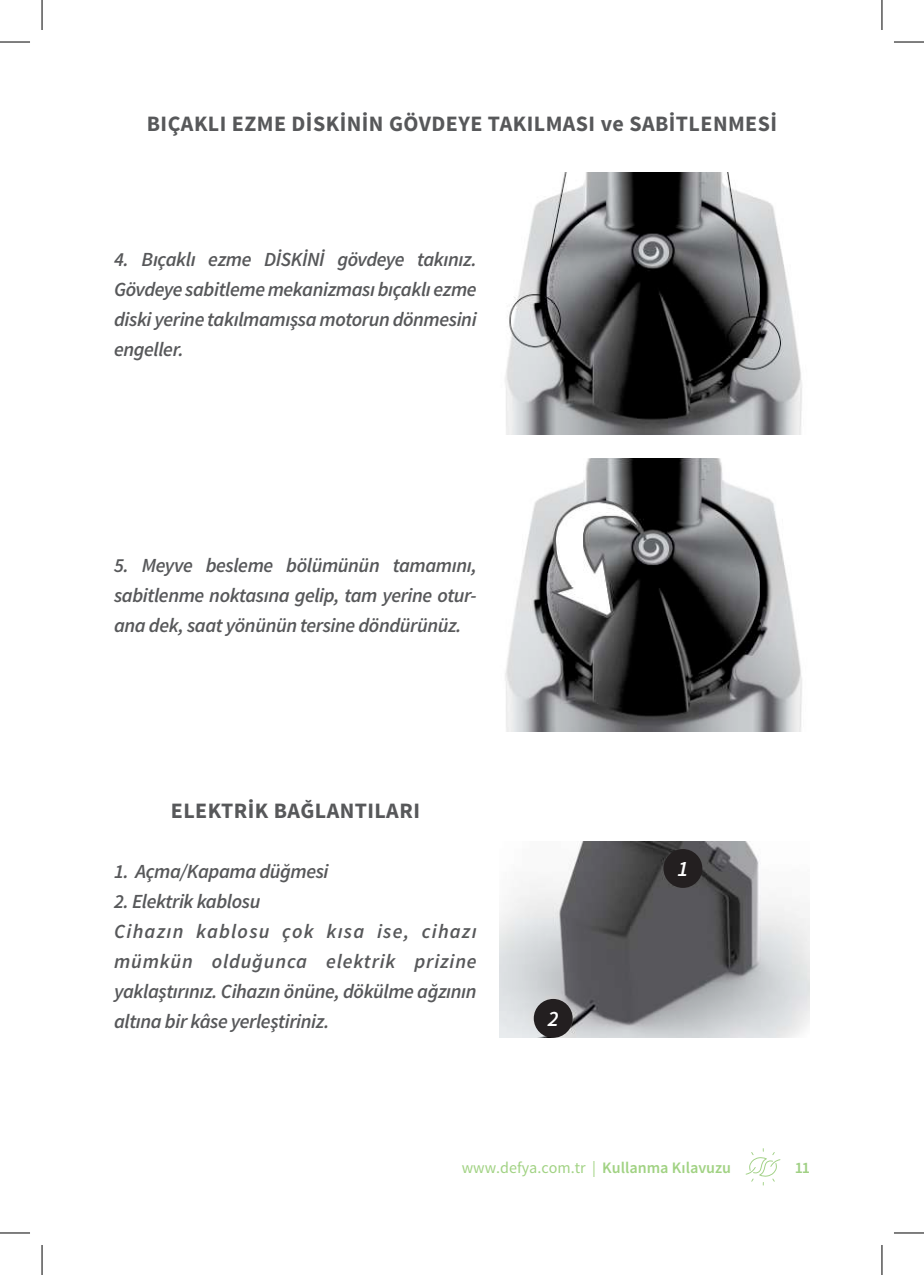
<style>
.page{position:relative;width:924px;height:1275px;background:#fff}
.page>*{position:absolute;margin:0;border:0;box-sizing:border-box;transform-origin:0 0}
.t1{font:700 22px "Source Sans Pro";letter-spacing:.02em;color:#57585a}
.t2{font:italic 600 22px "Source Sans Pro";color:#fff}
.t3{font:italic 600 20px/30px "Source Sans Pro";letter-spacing:-.02em;color:#57585a;text-align:justify}
.t4{font:16px "Source Sans Pro";color:#a1d283}
.t5{font:600 16px "Source Sans Pro";color:#a0d084}
.s1{font-weight:600}
</style>
<div class="page">
<svg style="left:745px;top:1148px;width:35px;height:37px"></svg>
<img style="left:505px;top:458px;width:297px;height:273px">
<img style="left:505px;top:173px;width:297px;height:261px">
<img style="left:499px;top:841px;width:310px;height:196px">
<div style="left:533px;top:999px;width:39px;height:38px;background:#231f20;border-radius:50%"></div>
<div style="left:663px;top:849px;width:39px;height:39px;background:#231f20;border-radius:50%"></div>
<hr style="left:0;top:42px;width:30px;height:1px;background:#000">
<hr style="left:893px;top:42px;width:30px;height:1px;background:#000">
<hr style="left:0;top:1232px;width:30px;height:1px;background:#000">
<hr style="left:893px;top:1232px;width:30px;height:1px;background:#000">
<hr style="left:42px;top:0;width:1px;height:30px;background:#000">
<hr style="left:42px;top:1245px;width:1px;height:30px;background:#000">
<hr style="left:881px;top:0;width:1px;height:30px;background:#000">
<hr style="left:881px;top:1245px;width:1px;height:30px;background:#000">
<p class="t1" style="left:147px;top:109px;width:631px">BIÇAKLI EZME DİSKİNİN GÖVDEYE TAKILMASI ve SABİTLENMESİ</p>
<p class="t3" style="left:114px;top:244px;width:364px">4. Bıçaklı ezme DİSKİNİ gövdeye takınız.<br>Gövdeye sabitleme mekanizması bıçaklı ezme diski yerine takılmamışsa motorun dönmesini engeller.</p>
<p class="t3" style="left:114px;top:550px;width:364px">5. Meyve besleme bölümünün tamamını, sabitlenme noktasına gelip, tam yerine otur&shy;ana dek, saat yönünün tersine döndürünüz.</p>
<p class="t1" style="left:171px;top:796px;width:250px">ELEKTRİK BAĞLANTILARI</p>
<p class="t3" style="left:114px;top:856px;width:216px">1. Açma/Kapama düğmesi</p>
<p class="t3" style="left:114px;top:886px;width:364px;text-align:left">2. Elektrik kablosu<br>Cihazın kablosu çok kısa ise, cihazı mümkün olduğunca elektrik prizine yaklaştırınız. Cihazın önüne, dökülme ağzının altına bir kâse yerleştiriniz.</p>
<p class="t2" style="left:547px;top:1004px;width:12px">2</p>
<p class="t2" style="left:677px;top:854px;width:12px">1</p>
<p class="t4" style="left:461px;top:1157px;width:271px">www.defya.com.tr | <span class="s1">Kullanma Kılavuzu</span></p>
<p class="t5" style="left:794px;top:1157px;width:17px">11</p>
</div>
